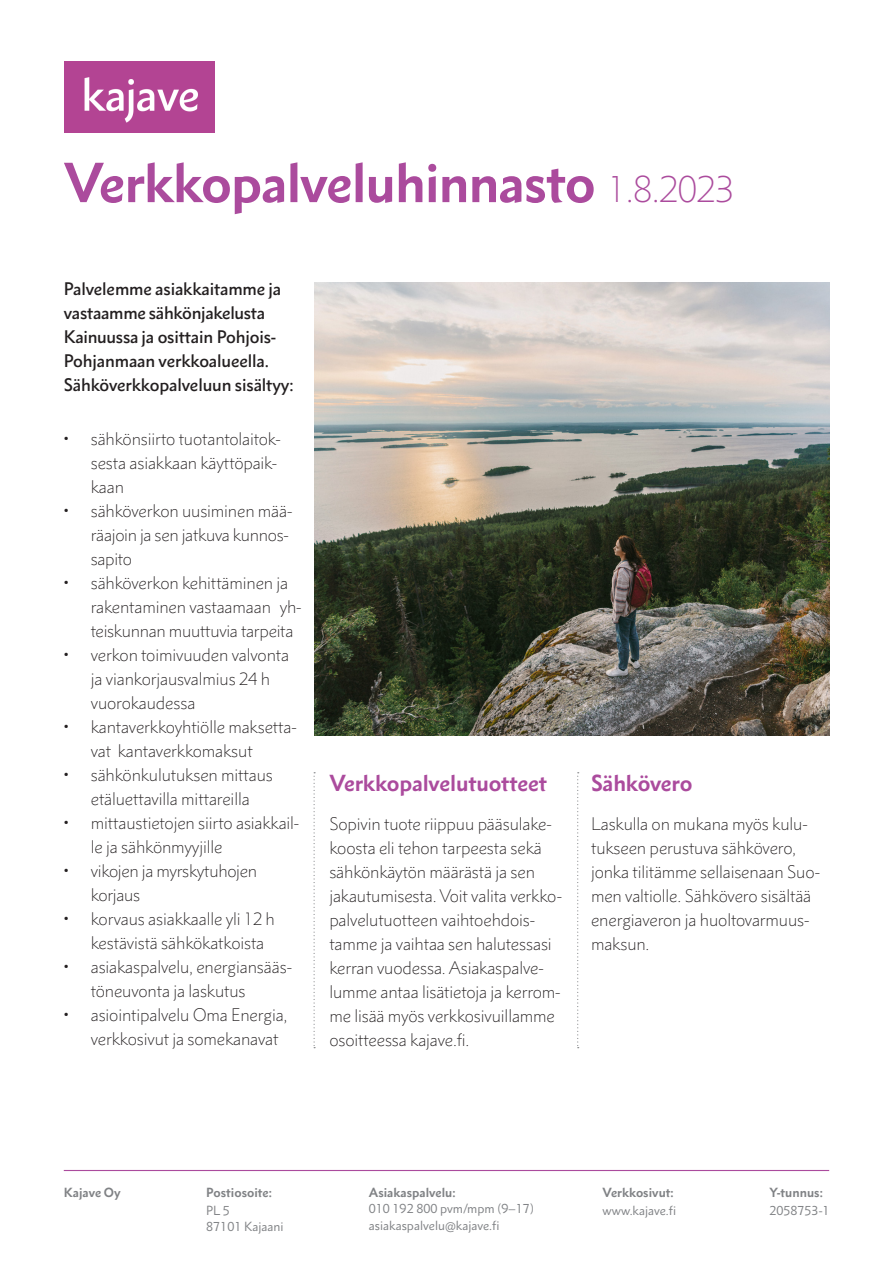
<style>
.page{position:relative;width:893px;height:1263px;background:#fff}
.page>*{position:absolute;margin:0;border:0;box-sizing:border-box;transform-origin:0 0}
.t1{font:700 51px "Metro Nova Pro";letter-spacing:-.02em;color:#ab4b9d}
.t2{font:700 21px "Metro Nova Pro";letter-spacing:-.01em;color:#ab4b9d}
.t3{font:300 16.5px/24px "Metro Nova Pro";letter-spacing:-.01em;color:#231f20}
.t4{font:500 16.5px/24px "Metro Nova Pro";letter-spacing:-.01em;color:#231f20}
.Paragraph_Style_6{font:12px "Metro Nova Pro";color:#808285}
.t5{font:700 12px "Metro Nova Pro";color:#808285}
.s1{font-weight:300;font-size:34.5px}
</style>
<div class="page">
<svg style="left:314px;top:772px;width:1px;height:276px"></svg>
<svg style="left:577px;top:772px;width:2px;height:276px"></svg>
<img style="left:315px;top:282px;width:514px;height:453px">
<hr style="left:64px;top:1170px;width:765px;height:1px;background:#ab4b9d">
<img style="left:65px;top:62px;width:149px;height:71px">
<p class="t1" style="left:64px;top:150px;width:672px">Verkkopalveluhinnasto <span class="s1">1.8.2023</span></p>
<p class="t4" style="left:64px;top:277px;width:219px">Palvelemme asiakkaitamme ja vastaamme sähkönjakelusta</p>
<p class="t4" style="left:64px;top:325px;width:214px">Kainuussa ja osittain Pohjois-</p>
<p class="t4" style="left:64px;top:349px;width:207px">Pohjanmaan verkkoalueella.</p>
<p class="t4" style="left:64px;top:373px;width:231px">Sähköverkkopalveluun sisältyy:</p>
<p class="t3" style="left:91px;top:427px;width:191px;text-indent:-27px">• sähkönsiirto tuotantolaitok&shy;sesta asiakkaan käyttöpaik&shy;kaan</p>
<p class="t3" style="left:91px;top:499px;width:203px;text-indent:-27px">• sähköverkon uusiminen mää&shy;räajoin ja sen jatkuva kunnos&shy;sapito</p>
<p class="t3" style="left:91px;top:571px;width:212px;text-indent:-27px">• sähköverkon kehittäminen ja rakentaminen vastaamaan yh&shy;teiskunnan muuttuvia tarpeita</p>
<p class="t3" style="left:91px;top:643px;width:200px;text-indent:-27px">• verkon toimivuuden valvonta ja viankorjausvalmius 24 h vuorokaudessa</p>
<p class="t3" style="left:91px;top:715px;width:208px;text-indent:-27px">• kantaverkkoyhtiölle maksetta&shy;vat kantaverkkomaksut</p>
<p class="t3" style="left:64px;top:763px;width:211px;text-align:center">• sähkönkulutuksen mittaus etäluettavilla mittareilla</p>
<p class="t3" style="left:91px;top:811px;width:210px;text-indent:-27px">• mittaustietojen siirto asiakkail&shy;le ja sähkönmyyjille</p>
<p class="t3" style="left:91px;top:859px;width:168px;text-indent:-27px">• vikojen ja myrskytuhojen korjaus</p>
<p class="t3" style="left:91px;top:907px;width:186px;text-indent:-27px">• korvaus asiakkaalle yli 12 h kestävistä sähkökatkoista</p>
<p class="t3" style="left:91px;top:955px;width:203px;text-indent:-27px">• asiakaspalvelu, energiansääs&shy;töneuvonta ja laskutus</p>
<p class="t3" style="left:91px;top:1003px;width:198px;text-indent:-27px">• asiointipalvelu Oma Energia, verkkosivut ja somekanavat</p>
<p class="t2" style="left:329px;top:769px;width:219px">Verkkopalvelutuotteet</p>
<p class="t3" style="left:329px;top:811px;width:224px">Sopivin tuote riippuu pääsulake&shy;koosta eli tehon tarpeesta sekä sähkönkäytön määrästä ja sen</p>
<p class="t3" style="left:329px;top:883px;width:234px">jakautumisesta. Voit valita verkko-</p>
<p class="t3" style="left:329px;top:907px;width:233px">palvelutuotteen vaihtoehdois&shy;tamme ja vaihtaa sen halutessasi kerran vuodessa. Asiakaspalve&shy;lumme antaa lisätietoja ja kerrom&shy;me lisää myös verkkosivuillamme osoitteessa kajave.fi.</p>
<p class="t2" style="left:591px;top:769px;width:103px">Sähkövero</p>
<p class="t3" style="left:591px;top:811px;width:218px">Laskulla on mukana myös kulu&shy;tukseen perustuva sähkövero,</p>
<p class="t3" style="left:591px;top:859px;width:231px">jonka tilitämme sellaisenaan Suo&shy;men valtiolle. Sähkövero sisältää energiaveron ja huoltovarmuus&shy;maksun.</p>
<p class="t5" style="left:64px;top:1184px;width:58px">Kajave Oy</p>
<p class="t5" style="left:206px;top:1184px;width:67px">Postiosoite:</p>
<p class="Paragraph_Style_6" style="left:206px;top:1202px;width:25px">PL 5</p>
<p class="Paragraph_Style_6" style="left:206px;top:1219px;width:79px">87101 Kajaani</p>
<p class="t5" style="left:369px;top:1184px;width:88px">Asiakaspalvelu:</p>
<p class="Paragraph_Style_6" style="left:369px;top:1201px;width:167px">010 192 800 pvm/mpm (9–17)</p>
<p class="Paragraph_Style_6" style="left:369px;top:1217px;width:132px">asiakaspalvelu@kajave.fi</p>
<p class="t5" style="left:603px;top:1184px;width:73px">Verkkosivut:</p>
<p class="Paragraph_Style_6" style="left:603px;top:1202px;width:75px">www.kajave.fi</p>
<p class="t5" style="left:769px;top:1184px;width:55px">Y-tunnus:</p>
<p class="Paragraph_Style_6" style="left:769px;top:1202px;width:62px">2058753-1</p>
</div>
